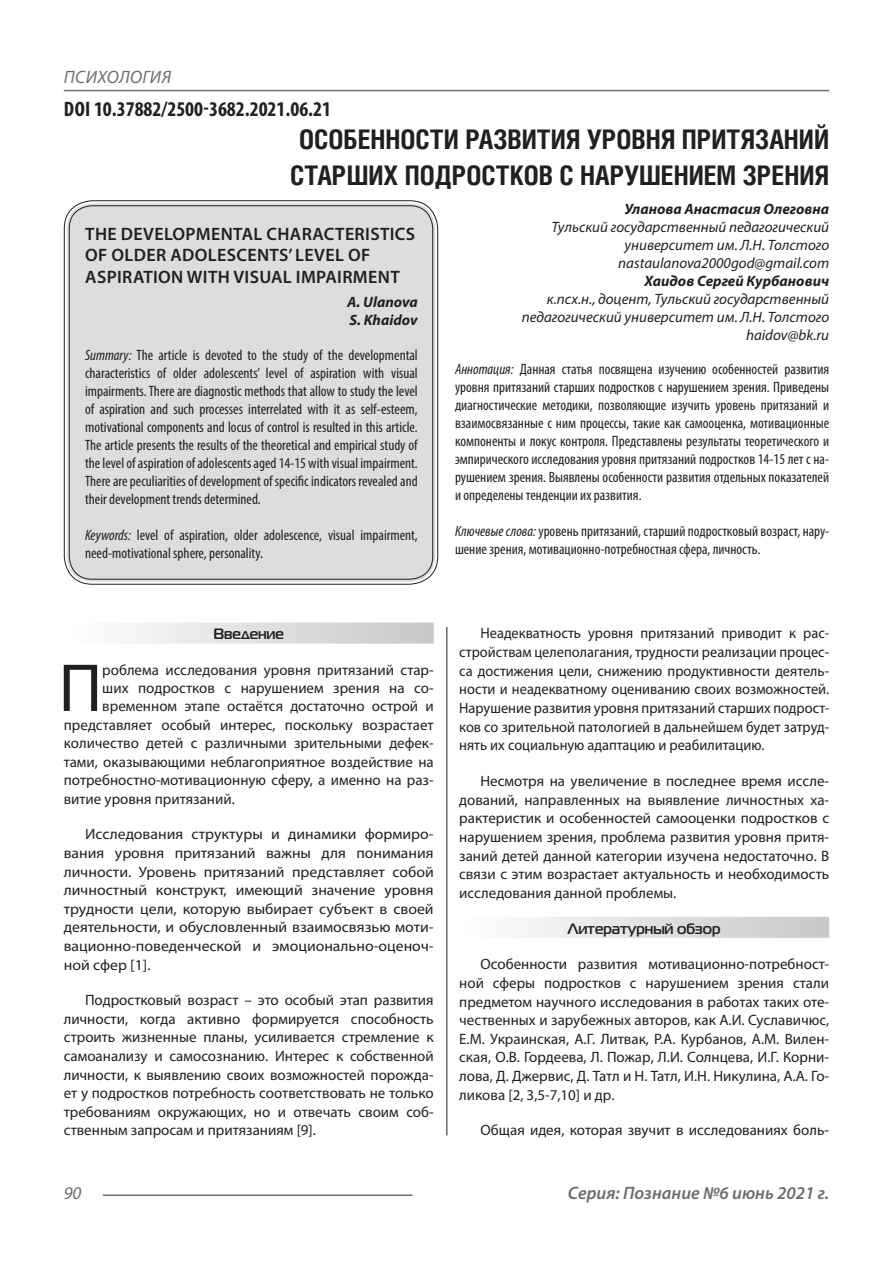
<style>
.page{position:relative;width:893px;height:1263px;background:#fff}
.page>*{position:absolute;margin:0;border:0;box-sizing:border-box;transform-origin:0 0}
.Статья_текст_первый{font:68.4px "Myriad Pro";color:#231f20}
.Статья_название{font:700 27px "Helios Cond C";color:#231f20}
.ДОИ{font:700 condensed 21px "Myriad Pro";color:#231f20}
.Статья_название_англ{font:600 18px/21.6px "Myriad Pro";letter-spacing:.02em;color:#231f20}
.t1{font:italic 600 18px "Myriad Pro";color:#6c6d70}
.t2{font:italic 18px "Myriad Pro";letter-spacing:.02em;color:#6c6d70}
.Статья_текст{font:15px/18.6px "Myriad Pro";color:#231f20;text-align:justify}
.Статья_аннотация_анг{font:condensed 15px/18px "Myriad Pro";color:#231f20;text-align:justify}
.Статья_аннотация_тек{font:condensed 15px/18px "Myriad Pro";color:#231f20;text-align:justify}
.Статья_текст-2{font:15px/18.6px "Myriad Pro";color:#231f20;text-align:justify;scale:.96 1}
.Статья_текст_первый-2{font:15px "Myriad Pro";color:#231f20}
.Статья_текст-3{font:15px/18.6px "Myriad Pro";color:#231f20;text-align:justify;scale:1.05 1}
.Статья_автор_инфо{font:italic 15px/18px "Myriad Pro";color:#231f20;text-align:right}
.Статья_автор_фио_рус{font:italic 700 15px "Myriad Pro";color:#231f20}
.Статья_подзаголовок{font:700 15px "Magistral C";color:#231f20}
.Статья_автор_англ{font:italic 700 15px "Myriad Pro";color:#231f20}
.s1{font-style:italic}
</style>
<div class="page">
<hr style="left:446px;top:128px;width:1px;height:1007px;background:#231f20">
<hr style="left:103px;top:1194px;width:309px;height:2px;background:#6c6d70">
<hr style="left:64px;top:90px;width:765px;height:1px;background:#6c6d70">
<div style="left:442px;top:126px;width:10px;height:501px;background:#fff"></div>
<div style="left:67px;top:203px;width:368px;height:379px;background:#dcdddf;border-radius:26px"></div>
<div style="left:64px;top:623px;width:370px;height:21px;background:linear-gradient(to right,#fefeff,#c6c8ca)"></div>
<div style="left:459px;top:917px;width:370px;height:21px;background:linear-gradient(to right,#fefeff,#c6c8ca)"></div>
<p class="t2" style="left:64px;top:66px;width:109px">ПСИХОЛОГИЯ</p>
<p class="ДОИ" style="left:64px;top:96px;width:269px">DOI 10.37882/2500-3682.2021.06.21</p>
<p class="Статья_название" style="left:299px;top:124px;width:532px">ОСОБЕННОСТИ РАЗВИТИЯ УРОВНЯ ПРИТЯЗАНИЙ</p>
<p class="Статья_название" style="left:290px;top:160px;width:540px">СТАРШИХ ПОДРОСТКОВ С НАРУШЕНИЕМ ЗРЕНИЯ</p>
<p class="Статья_автор_фио_рус" style="left:624px;top:199px;width:206px">Уланова Анастасия Олеговна</p>
<p class="Статья_автор_инфо" style="left:552px;top:217px;width:279px">Тульский государственный педагогический</p>
<p class="Статья_автор_инфо" style="left:625px;top:235px;width:206px">университет им. Л.Н. Толстого</p>
<p class="Статья_автор_инфо" style="left:618px;top:253px;width:212px">nastaulanova2000god@gmail.com</p>
<p class="Статья_автор_фио_рус" style="left:645px;top:271px;width:186px">Хаидов Сергей Курбанович</p>
<p class="Статья_автор_инфо" style="left:522px;top:289px;width:309px">к.псх.н., доцент, Тульский государственный педагогический университет им. Л.Н. Толстого</p>
<p class="Статья_автор_инфо" style="left:746px;top:325px;width:85px">haidov@bk.ru</p>
<p class="Статья_аннотация_тек" style="left:455px;top:360px;width:376px"><span class="s1">Аннотация:</span> Данная статья посвящена изучению особенностей развития уровня притязаний старших подростков с нарушением зрения. Приведены диагностические методики, позволяющие изучить уровень притязаний и взаимосвязанные с ним процессы, такие как самооценка, мотивационные компоненты и локус контроля. Представлены результаты теоретического и эмпирического исследования уровня притязаний подростков 14-15 лет с на&shy;рушением зрения. Выявлены особенности развития отдельных показателей и определены тенденции их развития.</p>
<p class="Статья_аннотация_тек" style="left:455px;top:522px;width:376px"><span class="s1">Ключевые слова:</span> уровень притязаний, старший подростковый возраст, нару&shy;шение зрения, мотивационно-потребностная сфера, личность.</p>
<p class="Статья_название_англ" style="left:85px;top:222px;width:332px">THE DEVELOPMENTAL CHARACTERISTICS<br>OF OLDER ADOLESCENTS’ LEVEL OF<br>ASPIRATION WITH VISUAL IMPAIRMENT</p>
<p class="Статья_автор_англ" style="left:347px;top:292px;width:72px">A. Ulanova</p>
<p class="Статья_автор_англ" style="left:349px;top:310px;width:70px">S. Khaidov</p>
<p class="Статья_аннотация_анг" style="left:85px;top:346px;width:334px"><span class="s1">Summary:</span> The article is devoted to the study of the developmental characteristics of older adolescents’ level of aspiration with visual impairments. There are diagnostic methods that allow to study the level of aspiration and such processes interrelated with it as self-esteem, motivational components and locus of control is resulted in this article.<br>The article presents the results of the theoretical and empirical study of the level of aspiration of adolescents aged 14-15 with visual impairment.<br>There are peculiarities of development of specific indicators revealed and their development trends determined.</p>
<p class="Статья_аннотация_анг" style="left:85px;top:526px;width:334px"><span class="s1">Keywords:</span> level of aspiration, older adolescence, visual impairment, need-motivational sphere, personality.</p>
<p class="Статья_подзаголовок" style="left:213px;top:625px;width:72px">Введение</p>
<p class="Статья_текст_первый" style="left:59px;top:646px;width:45px">П</p>
<p class="Статья_текст_первый-2" style="left:102px;top:661px;width:333px">роблема исследования уровня притязаний стар-</p>
<p class="Статья_текст_первый-2" style="left:102px;top:679px;width:333px">ших подростков с нарушением зрения на со-</p>
<p class="Статья_текст_первый-2" style="left:102px;top:697px;width:333px">временном этапе остаётся достаточно острой и</p>
<p class="Статья_текст_первый-2" style="left:64px;top:715px;width:371px">представляет особый интерес, поскольку возрастает</p>
<p class="Статья_текст_первый-2" style="left:64px;top:734px;width:371px">количество детей с различными зрительными дефек-</p>
<p class="Статья_текст_первый-2" style="left:64px;top:752px;width:371px">тами, оказывающими неблагоприятное воздействие на</p>
<p class="Статья_текст_первый-2" style="left:64px;top:771px;width:371px">потребностно-мотивационную сферу, а именно на раз-</p>
<p class="Статья_текст_первый-2" style="left:64px;top:789px;width:173px">витие уровня притязаний.</p>
<p class="Статья_текст-3" style="left:64px;top:825px;width:354px;text-indent:21px">Исследования структуры и динамики формиро&shy;вания уровня притязаний важны для понимания личности. Уровень притязаний представляет собой личностный конструкт, имеющий значение уровня трудности цели, которую выбирает субъект в своей деятельности, и обусловленный взаимосвязью моти&shy;вационно-поведенческой и эмоционально-оценоч&shy;ной сфер [1].</p>
<p class="Статья_текст" style="left:64px;top:990px;width:371px;text-indent:21px">Подростковый возраст – это особый этап развития личности, когда активно формируется способность строить жизненные планы, усиливается стремление к самоанализу и самосознанию. Интерес к собственной личности, к выявлению своих возможностей порожда&shy;ет у подростков потребность соответствовать не только требованиям окружающих, но и отвечать своим соб&shy;ственным запросам и притязаниям [9].</p>
<p class="Статья_текст-2" style="left:459px;top:624px;width:387px;text-indent:21px">Неадекватность уровня притязаний приводит к рас&shy;стройствам целеполагания, трудности реализации процес&shy;са достижения цели, снижению продуктивности деятель&shy;ности и неадекватному оцениванию своих возможностей.<br>Нарушение развития уровня притязаний старших подрост&shy;ков со зрительной патологией в дальнейшем будет затруд&shy;нять их социальную адаптацию и реабилитацию.</p>
<p class="Статья_текст" style="left:459px;top:771px;width:371px;text-indent:21px">Несмотря на увеличение в последнее время иссле&shy;дований, направленных на выявление личностных ха&shy;рактеристик и особенностей самооценки подростков с нарушением зрения, проблема развития уровня притя&shy;заний детей данной категории изучена недостаточно. В связи с этим возрастает актуальность и необходимость исследования данной проблемы.</p>
<p class="Статья_подзаголовок" style="left:568px;top:919px;width:154px">Литературный обзор</p>
<p class="Статья_текст" style="left:459px;top:955px;width:371px;text-indent:21px">Особенности развития мотивационно-потребност&shy;ной сферы подростков с нарушением зрения стали предметом научного исследования в работах таких оте&shy;чественных и зарубежных авторов, как А.И. Суславичюс, Е.М. Украинская, А.Г. Литвак, Р.А. Курбанов, А.М. Вилен&shy;ская, О.В. Гордеева, Л. Пожар, Л.И. Солнцева, И.Г. Корни&shy;лова, Д. Джервис, Д. Татл и Н. Татл, И.Н. Никулина, А.А. Го&shy;ликова [2, 3,5-7,10] и др.</p>
<p class="Статья_текст" style="left:480px;top:1121px;width:350px">Общая идея, которая звучит в исследованиях боль-</p>
<p class="t2" style="left:64px;top:1182px;width:19px">90</p>
<p class="t1" style="left:568px;top:1182px;width:263px">Серия: Познание №6 июнь 2021 г.</p>
</div>
